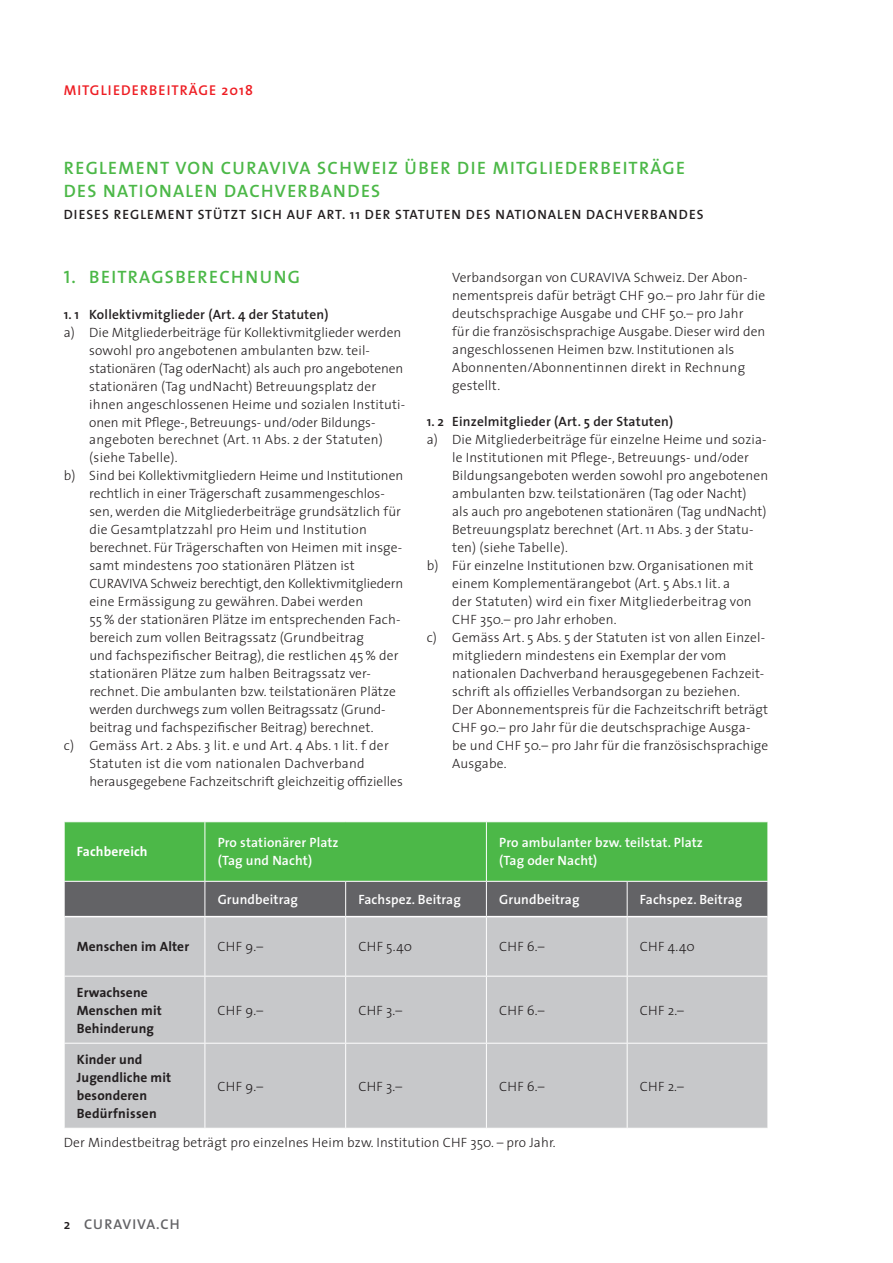
<style>
.page{position:relative;width:893px;height:1263px;background:#fff}
.page>*{position:absolute;margin:0;border:0;box-sizing:border-box;transform-origin:0 0}
.t1{font:18px/22.5px "The Sans Semi Bold Caps";letter-spacing:.075em;color:#4cb848}
.t2{font:600 14.25px "The Sans";letter-spacing:.075em;color:#ee1d23}
.t3{font:600 14.25px "The Sans";letter-spacing:.075em;color:#636366}
.t4{font:300 13.5px/18px "The Sans";letter-spacing:.01em;color:#231f20}
.t5{font:600 13.5px/18px "The Sans";letter-spacing:.01em;color:#fff}
.t6{font:700 13.5px/18px "The Sans";letter-spacing:.01em;color:#231f20}
.t7{font:600 13.5px "The Sans";letter-spacing:.03em;color:#231f20}
.t8{font:600 13.5px "The Sans";letter-spacing:.075em;color:#231f20}
.t9{font:300 13.5px "The Sans";letter-spacing:-.01em;color:#231f20}
.t10{font:700 13.5px "The Sans";letter-spacing:.01em;color:#fff}
.s1{font-size:13.5px;color:#231f20}
</style>
<div class="page">
<svg style="left:65px;top:822px;width:702px;height:94px;background:#559954"></svg>
<div style="left:65px;top:917px;width:702px;height:211px;background:#c7c8ca"></div>
<hr style="left:205px;top:822px;width:1px;height:59px;background:#fff">
<hr style="left:486px;top:822px;width:1px;height:59px;background:#fff">
<hr style="left:64px;top:881px;width:141px;height:1px;background:#fff">
<hr style="left:205px;top:881px;width:141px;height:1px;background:#fff">
<hr style="left:205px;top:882px;width:1px;height:34px;background:#fff">
<hr style="left:346px;top:881px;width:140px;height:1px;background:#fff">
<hr style="left:345px;top:882px;width:1px;height:34px;background:#fff">
<hr style="left:486px;top:881px;width:141px;height:1px;background:#fff">
<hr style="left:486px;top:882px;width:1px;height:34px;background:#fff">
<hr style="left:627px;top:881px;width:141px;height:1px;background:#fff">
<hr style="left:627px;top:882px;width:1px;height:34px;background:#fff">
<hr style="left:205px;top:917px;width:1px;height:59px;background:#fff">
<hr style="left:345px;top:917px;width:1px;height:59px;background:#fff">
<hr style="left:486px;top:917px;width:1px;height:59px;background:#fff">
<hr style="left:627px;top:917px;width:1px;height:59px;background:#fff">
<hr style="left:64px;top:976px;width:141px;height:1px;background:#fff">
<hr style="left:205px;top:976px;width:141px;height:1px;background:#fff">
<hr style="left:205px;top:976px;width:1px;height:67px;background:#fff">
<hr style="left:346px;top:976px;width:140px;height:1px;background:#fff">
<hr style="left:345px;top:976px;width:1px;height:67px;background:#fff">
<hr style="left:486px;top:976px;width:141px;height:1px;background:#fff">
<hr style="left:486px;top:976px;width:1px;height:67px;background:#fff">
<hr style="left:627px;top:976px;width:141px;height:1px;background:#fff">
<hr style="left:627px;top:976px;width:1px;height:67px;background:#fff">
<hr style="left:64px;top:1043px;width:141px;height:1px;background:#fff">
<hr style="left:205px;top:1043px;width:141px;height:1px;background:#fff">
<hr style="left:205px;top:1043px;width:1px;height:85px;background:#fff">
<hr style="left:346px;top:1043px;width:140px;height:1px;background:#fff">
<hr style="left:345px;top:1043px;width:1px;height:85px;background:#fff">
<hr style="left:486px;top:1043px;width:141px;height:1px;background:#fff">
<hr style="left:486px;top:1043px;width:1px;height:85px;background:#fff">
<hr style="left:627px;top:1043px;width:141px;height:1px;background:#fff">
<hr style="left:627px;top:1043px;width:1px;height:85px;background:#fff">
<p class="t2" style="left:64px;top:79px;width:191px">MITGLIEDERBEITRÄGE 2018</p>
<h1 class="t1" style="left:64px;top:157px;width:623px">REGLEMENT VON CURAVIVA SCHWEIZ ÜBER DIE MITGLIEDERBEITRÄGE<br>DES NATIONALEN DACHVERBANDES</h1>
<p class="t8" style="left:64px;top:203px;width:641px">DIESES REGLEMENT STÜTZT SICH AUF ART. 11 DER STATUTEN DES NATIONALEN DACHVERBANDES</p>
<h1 class="t1" style="left:64px;top:265px;width:238px">1. BEITRAGSBERECHNUNG</h1>
<p class="t7" style="left:64px;top:303px;width:266px">1. 1 Kollektivmitglieder (Art. 4 der Statuten)</p>
<p class="t4" style="left:64px;top:322px;width:339px">a) Die Mitgliederbeiträge für Kollektivmitglieder werden</p>
<p class="t4" style="left:89px;top:340px;width:282px">sowohl pro angebotenen ambulanten bzw. teil-</p>
<p class="t4" style="left:89px;top:358px;width:316px">stationären (Tag oderNacht) als auch pro angebotenen</p>
<p class="t4" style="left:89px;top:376px;width:288px">stationären (Tag undNacht) Betreuungsplatz der</p>
<p class="t4" style="left:89px;top:394px;width:317px">ihnen angeschlossenen Heime und sozialen Instituti-</p>
<p class="t4" style="left:89px;top:412px;width:288px">onen mit Pflege-, Betreuungs- und/oder Bildungs-</p>
<p class="t4" style="left:89px;top:430px;width:295px">angeboten berechnet (Art. 11 Abs. 2 der Statuten)</p>
<p class="t4" style="left:89px;top:448px;width:90px">(siehe Tabelle).</p>
<p class="t4" style="left:64px;top:466px;width:341px">b) Sind bei Kollektivmitgliedern Heime und Institutionen</p>
<p class="t4" style="left:89px;top:484px;width:297px">rechtlich in einer Trägerschaft zusammengeschlos-</p>
<p class="t4" style="left:89px;top:502px;width:313px">sen, werden die Mitgliederbeiträge grundsätzlich für</p>
<p class="t4" style="left:89px;top:520px;width:279px">die Gesamtplatzzahl pro Heim und Institution</p>
<p class="t4" style="left:89px;top:538px;width:314px">berechnet. Für Trägerschaften von Heimen mit insge-</p>
<p class="t4" style="left:89px;top:556px;width:267px">samt mindestens 700 stationären Plätzen ist</p>
<p class="t9" style="left:89px;top:573px;width:316px">CURAVIVA Schweiz berechtigt, den Kollektivmitgliedern</p>
<p class="t4" style="left:89px;top:592px;width:275px">eine Ermässigung zu -gewähren. Dabei werden</p>
<p class="t4" style="left:89px;top:610px;width:313px">55% der stationären Plätze im entsprechenden Fach-</p>
<p class="t4" style="left:89px;top:628px;width:276px">bereich zum vollen Beitragssatz (Grundbeitrag</p>
<p class="t4" style="left:89px;top:646px;width:311px">und fachspezifischer -Beitrag), die restlichen 45% der</p>
<p class="t4" style="left:89px;top:664px;width:283px">stationären Plätze zum halben Beitragssatz ver-</p>
<p class="t4" style="left:89px;top:682px;width:308px">rechnet. Die ambulanten bzw. teilstationären Plätze</p>
<p class="t4" style="left:89px;top:700px;width:298px">werden durchwegs zum vollen Beitragssatz (Grund-</p>
<p class="t4" style="left:89px;top:718px;width:286px">beitrag und fachspezifischer Beitrag) berechnet.</p>
<p class="t4" style="left:64px;top:736px;width:326px">c) Gemäss Art. 2 Abs. 3 lit. e und Art. 4 Abs. 1 lit. f der</p>
<p class="t4" style="left:89px;top:754px;width:277px">Statuten ist die vom nationalen Dachverband</p>
<p class="t4" style="left:89px;top:772px;width:315px">herausgegebene Fachzeitschrift gleichzeitig offizielles</p>
<p class="t4" style="left:452px;top:268px;width:315px">Verbandsorgan von CURAVIVA Schweiz. Der Abon&shy;nementspreis dafür beträgt CHF 90.– pro Jahr für die deutschsprachige Ausgabe und CHF 50.– pro Jahr<br>für die französischsprachige Ausgabe. Dieser wird den angeschlossenen Heimen bzw. Institutionen als Abonnenten/Abonnentinnen direkt in Rechnung gestellt.</p>
<p class="t7" style="left:427px;top:411px;width:248px">1. 2 Einzelmitglieder (Art. 5 der Statuten)</p>
<p class="t4" style="left:427px;top:430px;width:341px">a) Die Mitgliederbeiträge für einzelne Heime und sozia-</p>
<p class="t4" style="left:452px;top:448px;width:298px">le Institutionen mit Pflege-, -Betreuungs- und/oder</p>
<p class="t4" style="left:452px;top:466px;width:317px">Bildungsangeboten werden sowohl pro angebotenen</p>
<p class="t4" style="left:452px;top:484px;width:296px">ambulanten bzw. teilstationären (Tag oder Nacht)</p>
<p class="t4" style="left:452px;top:502px;width:316px">als auch pro angebotenen stationären (Tag undNacht)</p>
<p class="t4" style="left:452px;top:520px;width:303px">Betreuungsplatz berechnet (Art. 11 Abs. 3 der Statu-</p>
<p class="t4" style="left:452px;top:538px;width:117px">ten) (siehe Tabelle).</p>
<p class="t4" style="left:427px;top:556px;width:328px">b) Für einzelne Institutionen bzw. Organisationen mit</p>
<p class="t4" style="left:452px;top:574px;width:279px">einem Komplementärangebot (Art. 5 Abs.1 lit. a</p>
<p class="t4" style="left:452px;top:592px;width:301px">der Statuten) wird ein fixer Mitgliederbeitrag von</p>
<p class="t4" style="left:452px;top:610px;width:166px">CHF 350.– pro Jahr erhoben.</p>
<p class="t4" style="left:427px;top:628px;width:340px">c) Gemäss Art. 5 Abs. 5 der Statuten ist von allen Einzel-</p>
<p class="t4" style="left:452px;top:646px;width:276px">mitgliedern mindestens ein Exemplar der vom</p>
<p class="t4" style="left:452px;top:664px;width:314px">nationalen Dachverband herausgegebenen Fachzeit-</p>
<p class="t4" style="left:452px;top:682px;width:289px">schrift als offizielles Verbandsorgan zu beziehen.</p>
<p class="t4" style="left:452px;top:700px;width:317px">Der Abonnementspreis für die Fachzeitschrift beträgt</p>
<p class="t4" style="left:452px;top:718px;width:300px">CHF 90.– pro Jahr für die deutschsprachige Ausga-</p>
<p class="t4" style="left:452px;top:736px;width:318px">be und CHF 50.– pro Jahr für die französischsprachige</p>
<p class="t4" style="left:452px;top:754px;width:56px">Ausgabe.</p>
<p class="t10" style="left:77px;top:840px;width:72px">Fachbereich</p>
<p class="t5" style="left:218px;top:833px;width:122px">Pro stationärer Platz (Tag und Nacht)</p>
<p class="t5" style="left:499px;top:833px;width:205px">Pro ambulanter bzw. teilstat. Platz (Tag oder Nacht)</p>
<p class="t5" style="left:218px;top:890px;width:82px">Grundbeitrag</p>
<p class="t5" style="left:358px;top:890px;width:104px">Fachspez. Beitrag</p>
<p class="t5" style="left:499px;top:890px;width:82px">Grundbeitrag</p>
<p class="t5" style="left:640px;top:890px;width:104px">Fachspez. Beitrag</p>
<p class="t6" style="left:77px;top:937px;width:114px">Menschen im Alter</p>
<p class="t4" style="left:218px;top:937px;width:47px">CHF 9.–</p>
<p class="t4" style="left:358px;top:937px;width:55px">CHF 5.40</p>
<p class="t4" style="left:499px;top:937px;width:47px">CHF 6.–</p>
<p class="t4" style="left:640px;top:937px;width:56px">CHF 4.40</p>
<p class="t6" style="left:77px;top:983px;width:86px">Erwachsene<br>Menschen mit<br>Behinderung</p>
<p class="t4" style="left:218px;top:1000px;width:47px">CHF 9.–</p>
<p class="t4" style="left:358px;top:1000px;width:45px">CHF 3.–</p>
<p class="t4" style="left:499px;top:1000px;width:47px">CHF 6.–</p>
<p class="t4" style="left:640px;top:1000px;width:46px">CHF 2.–</p>
<p class="t6" style="left:77px;top:1050px;width:96px">Kinder und<br>Jugendliche mit besonderen<br>Bedürfnissen</p>
<p class="t4" style="left:218px;top:1077px;width:47px">CHF 9.–</p>
<p class="t4" style="left:358px;top:1077px;width:45px">CHF 3.–</p>
<p class="t4" style="left:499px;top:1077px;width:47px">CHF 6.–</p>
<p class="t4" style="left:640px;top:1077px;width:46px">CHF 2.–</p>
<p class="t4" style="left:64px;top:1132px;width:493px">Der Mindestbeitrag beträgt pro einzelnes Heim bzw. Institution CHF 350. – pro Jahr.</p>
<p class="t3" style="left:64px;top:1212px;width:117px"><span class="s1">2</span> CURAVIVA.CH</p>
</div>
